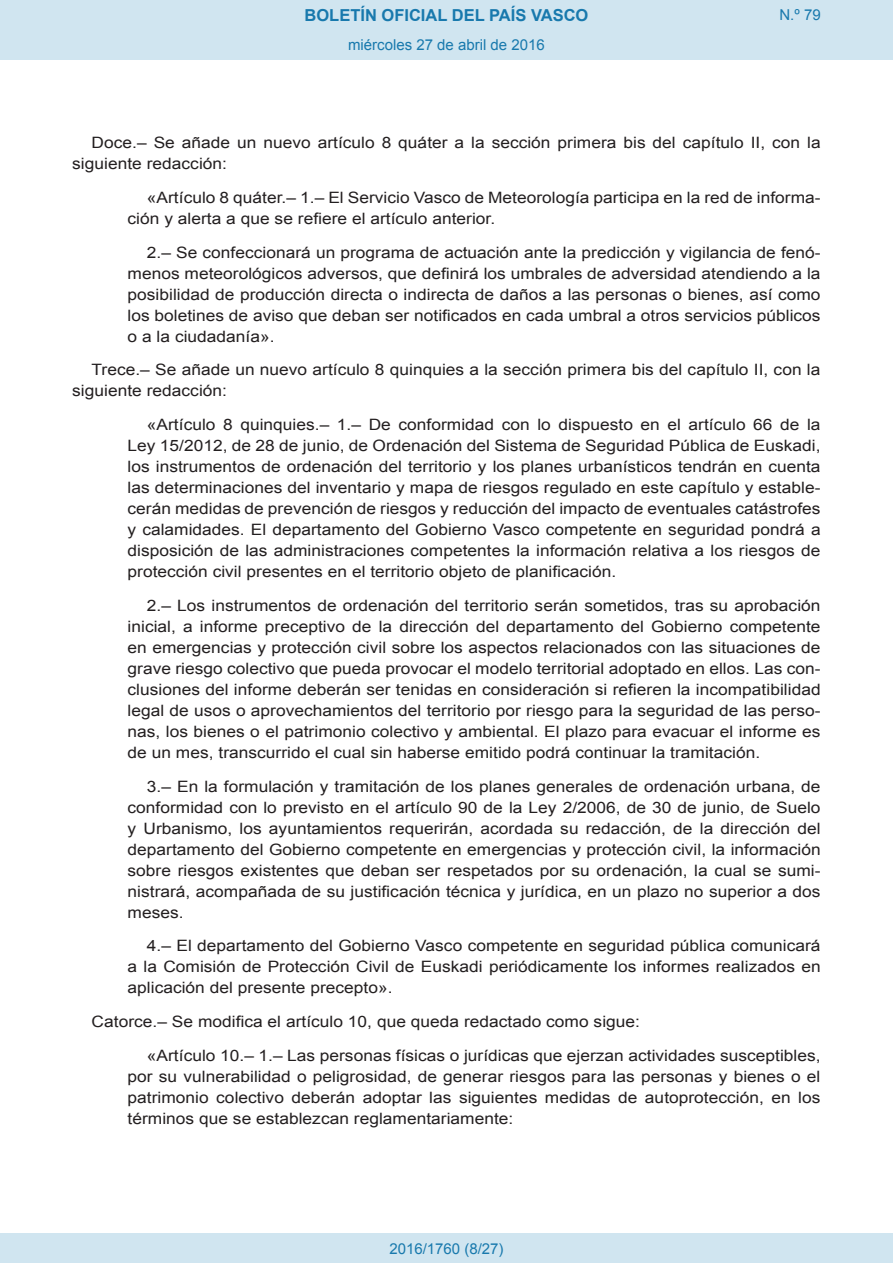
<style>
.page{position:relative;width:893px;height:1263px;background:#fff}
.page>*{position:absolute;margin:0;border:0;box-sizing:border-box;transform-origin:0 0}
.t1{font:700 16.5px "Arial";color:#1879ad}
.BOPVDetalle1{font:15.6px/21px "Arial";color:#231f20;text-align:justify;scale:1.11 1}
.BOPVDetalle{font:15.6px/21px "Arial";color:#231f20;scale:1.11 1}
.Paginacion_Centro{font:15px "Arial";color:#1879ad}
</style>
<div class="page">
<div style="left:0;top:0;width:893px;height:60px;background:#d0e5f0"></div>
<div style="left:0;top:1233px;width:893px;height:30px;background:#d0e5f0"></div>
<p class="t1" style="left:305px;top:4px;width:285px">BOLETÍN OFICIAL DEL PAÍS VASCO</p>
<p class="Paginacion_Centro" style="left:348px;top:35px;width:198px">miércoles 27 de abril de 2016</p>
<p class="Paginacion_Centro" style="left:779px;top:5px;width:43px">N.º 79</p>
<p class="BOPVDetalle" style="left:72px;top:132px;width:676px;text-indent:19px">Doce.– Se añade un nuevo artículo 8 quáter a la sección primera bis del capítulo II, con la siguiente redacción:</p>
<p class="BOPVDetalle1" style="left:128px;top:187px;width:626px;text-indent:19px">«Artículo 8 quáter.– 1.– El Servicio Vasco de Meteorología participa en la red de informa&shy;ción y alerta a que se refiere el artículo anterior.</p>
<p class="BOPVDetalle1" style="left:128px;top:242px;width:626px;text-indent:19px">2.– Se confeccionará un programa de actuación ante la predicción y vigilancia de fenó&shy;menos meteorológicos adversos, que definirá los umbrales de adversidad atendiendo a la posibilidad de producción directa o indirecta de daños a las personas o bienes, así como los boletines de aviso que deban ser notificados en cada umbral a otros servicios públicos o a la ciudadanía».</p>
<p class="BOPVDetalle" style="left:72px;top:360px;width:675px;text-indent:19px">Trece.– Se añade un nuevo artículo 8 quinquies a la sección primera bis del capítulo II, con la siguiente redacción:</p>
<p class="BOPVDetalle1" style="left:128px;top:414px;width:626px;text-indent:19px">«Artículo 8 quinquies.– 1.– De conformidad con lo dispuesto en el artículo 66 de la Ley 15/2012, de 28 de junio, de Ordenación del Sistema de Seguridad Pública de Euskadi, los instrumentos de ordenación del territorio y los planes urbanísticos tendrán en cuenta las determinaciones del inventario y mapa de riesgos regulado en este capítulo y estable&shy;cerán medidas de prevención de riesgos y reducción del impacto de eventuales catástrofes y calamidades. El departamento del Gobierno Vasco competente en seguridad pondrá a disposición de las administraciones competentes la información relativa a los riesgos de protección civil presentes en el territorio objeto de planificación.</p>
<p class="BOPVDetalle1" style="left:128px;top:595px;width:626px;text-indent:19px">2.– Los instrumentos de ordenación del territorio serán sometidos, tras su aprobación inicial, a informe preceptivo de la dirección del departamento del Gobierno competente en emergencias y protección civil sobre los aspectos relacionados con las situaciones de grave riesgo colectivo que pueda provocar el modelo territorial adoptado en ellos. Las con&shy;clusiones del informe deberán ser tenidas en consideración si refieren la incompatibilidad legal de usos o aprovechamientos del territorio por riesgo para la seguridad de las perso&shy;nas, los bienes o el patrimonio colectivo y ambiental. El plazo para evacuar el informe es de un mes, transcurrido el cual sin haberse emitido podrá continuar la tramitación.</p>
<p class="BOPVDetalle1" style="left:128px;top:776px;width:626px;text-indent:19px">3.– En la formulación y tramitación de los planes generales de ordenación urbana, de conformidad con lo previsto en el artículo 90 de la Ley 2/2006, de 30 de junio, de Suelo y Urbanismo, los ayuntamientos requerirán, acordada su redacción, de la dirección del departamento del Gobierno competente en emergencias y protección civil, la información sobre riesgos existentes que deban ser respetados por su ordenación, la cual se sumi&shy;nistrará, acompañada de su justificación técnica y jurídica, en un plazo no superior a dos meses.</p>
<p class="BOPVDetalle1" style="left:128px;top:936px;width:626px;text-indent:19px">4.– El departamento del Gobierno Vasco competente en seguridad pública comunicará a la Comisión de Protección Civil de Euskadi periódicamente los informes realizados en aplicación del presente precepto».</p>
<p class="BOPVDetalle" style="left:92px;top:1011px;width:495px">Catorce.– Se modifica el artículo 10, que queda redactado como sigue:</p>
<p class="BOPVDetalle1" style="left:128px;top:1045px;width:626px;text-indent:19px">«Artículo 10.– 1.– Las personas físicas o jurídicas que ejerzan actividades susceptibles, por su vulnerabilidad o peligrosidad, de generar riesgos para las personas y bienes o el patrimonio colectivo deberán adoptar las siguientes medidas de autoprotección, en los términos que se establezcan reglamentariamente:</p>
<p class="Paginacion_Centro" style="left:389px;top:1238px;width:116px">2016/1760 (8/27)</p>
</div>
